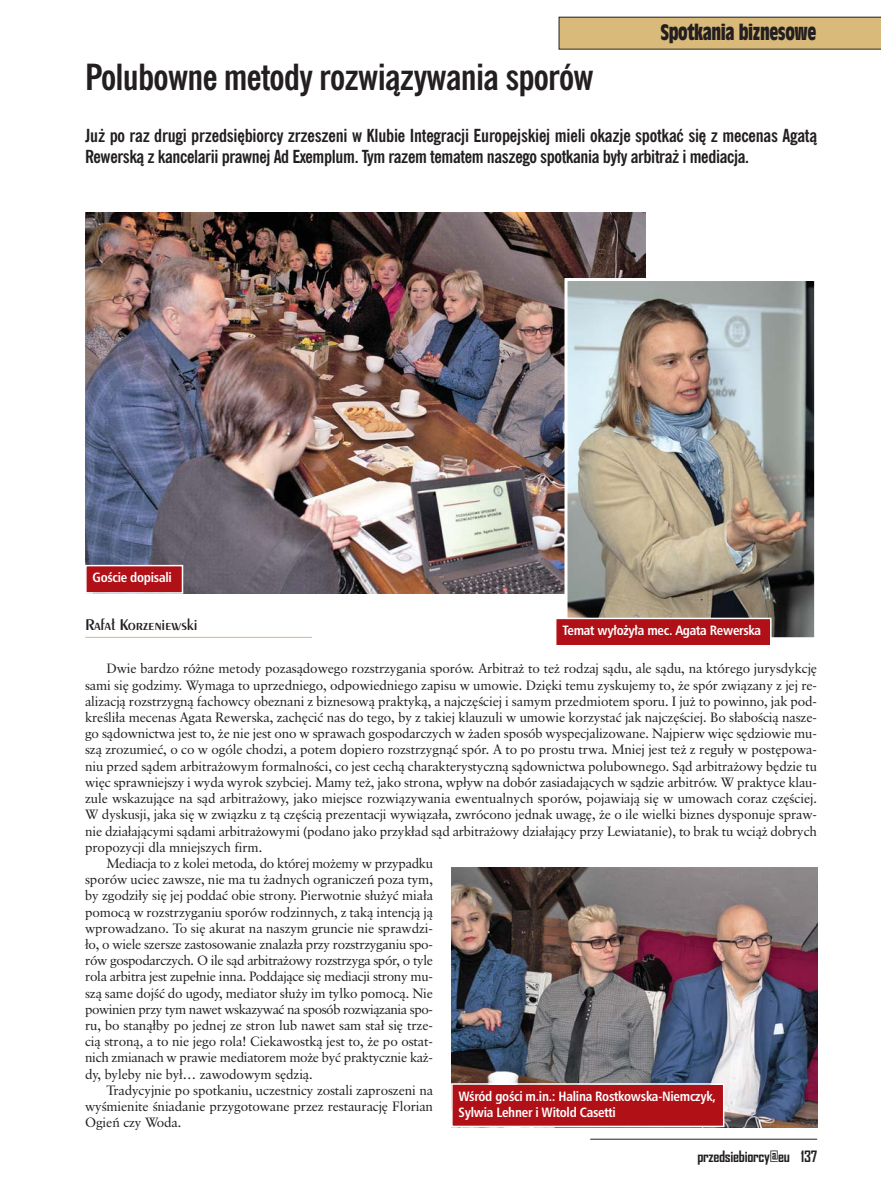
<style>
.page{position:relative;width:881px;height:1191px;background:#fff}
.page>*{position:absolute;margin:0;border:0;box-sizing:border-box;transform-origin:0 0}
.t1{font:700 36px "News Goth Cn EU";letter-spacing:-.02em;color:#231f20}
.t2{font:21px "Incised 901 Bd Cn EU";letter-spacing:-.02em;color:#231f20}
.t3{font:700 18px/21.6px "News Goth Cn EU";letter-spacing:-.01em;color:#231f20}
.t4{font:16.5px "Exotc 350 Dm Bd EU";letter-spacing:-.02em;color:#231f20}
.t5{font:700 15px "Agency FB";letter-spacing:-.02em;color:#231f20}
.t6{font:13.5px "Classical Garamond TL";letter-spacing:-.01em;color:#231f20}
.t7{font:700 13.5px/16.2px "Humnst 777 Cn EU";letter-spacing:-.02em;color:#fff}
.t8{font:13.5px "Classical Garamond TL";letter-spacing:-.035em;color:#231f20}
</style>
<div class="page">
<img style="left:85px;top:213px;width:559px;height:381px">
<hr style="left:590px;top:1139px;width:226px;height:1px;background:#231f20">
<div style="left:558px;top:17px;width:322px;height:32px;background:#daba7a"></div>
<hr style="left:85px;top:637px;width:227px;height:1px;background:#daba7a">
<img style="left:568px;top:282px;width:244px;height:354px">
<div style="left:564px;top:278px;width:252px;height:362px;border:3px solid #fff"></div>
<img style="left:451px;top:867px;width:365px;height:260px">
<div style="left:87px;top:566px;width:95px;height:26px;background:#b01016"></div>
<div style="left:85px;top:565px;width:98px;height:29px;border:2px solid #fff"></div>
<div style="left:556px;top:619px;width:213px;height:26px;background:#b01016"></div>
<div style="left:554px;top:617px;width:217px;height:29px;border:2px solid #fff"></div>
<div style="left:452px;top:1084px;width:270px;height:41px;background:#b01016"></div>
<div style="left:451px;top:1083px;width:273px;height:44px;border:2px solid #fff"></div>
<h2 class="t2" style="left:660px;top:19px;width:157px">Spotkania biznesowe</h2>
<h1 class="t1" style="left:85px;top:64px;width:510px">Polubowne metody rozwiązywania sporów</h1>
<h3 class="t3" style="left:85px;top:126px;width:733px">Już po raz drugi przedsiębiorcy zrzeszeni w Klubie Integracji Europejskiej mieli okazje spotkać się z mecenas Agatą<br>Rewerską z kancelarii prawnej Ad Exemplum. Tym razem tematem naszego spotkania były arbitraż i mediacja.</h3>
<p class="t7" style="left:93px;top:571px;width:81px">Goście dopisali</p>
<p class="t4" style="left:85px;top:614px;width:114px">Rafał Korzeniewski</p>
<p class="t7" style="left:562px;top:623px;width:200px">Temat wyłożyła mec. Agata Rewerska</p>
<p class="t6" style="left:106px;top:663px;width:712px">Dwie bardzo różne metody pozasądowego rozstrzygania sporów. Arbitraż to też rodzaj sądu, ale sądu, na którego jurysdykcję</p>
<p class="t6" style="left:85px;top:679px;width:733px">sami się godzimy. Wymaga to uprzedniego, odpowiedniego zapisu w umowie. Dzięki temu zyskujemy to, że spór związany z jej re-</p>
<p class="t6" style="left:85px;top:695px;width:733px">alizacją rozstrzygną fachowcy obeznani z biznesową praktyką, a najczęściej i samym przedmiotem sporu. I już to powinno, jak pod-</p>
<p class="t6" style="left:85px;top:712px;width:733px">kreśliła mecenas Agata Rewerska, zachęcić nas do tego, by z takiej klauzuli w umowie korzystać jak najczęściej. Bo słabością nasze-</p>
<p class="t6" style="left:85px;top:728px;width:733px">go sądownictwa jest to, że nie jest ono w sprawach gospodarczych w żaden sposób wyspecjalizowane. Najpierw więc sędziowie mu-</p>
<p class="t6" style="left:85px;top:744px;width:733px">szą zrozumieć, o co w ogóle chodzi, a potem dopiero rozstrzygnąć spór. A to po prostu trwa. Mniej jest też z reguły w postępowa-</p>
<p class="t6" style="left:85px;top:760px;width:733px">niu przed sądem arbitrażowym formalności, co jest cechą charakterystyczną sądownictwa polubownego. Sąd arbitrażowy będzie tu</p>
<p class="t6" style="left:85px;top:776px;width:733px">więc sprawniejszy i wyda wyrok szybciej. Mamy też, jako strona, wpływ na dobór zasiadających w sądzie arbitrów. W praktyce klau-</p>
<p class="t6" style="left:85px;top:793px;width:733px">zule wskazujące na sąd arbitrażowy, jako miejsce rozwiązywania ewentualnych sporów, pojawiają się w umowach coraz częściej.</p>
<p class="t6" style="left:85px;top:809px;width:733px">W dyskusji, jaka się w związku z tą częścią prezentacji wywiązała, zwrócono jednak uwagę, że o ile wielki biznes dysponuje spraw-</p>
<p class="t6" style="left:85px;top:825px;width:733px">nie działającymi sądami arbitrażowymi (podano jako przykład sąd arbitrażowy działający przy Lewiatanie), to brak tu wciąż dobrych</p>
<p class="t6" style="left:85px;top:841px;width:179px">propozycji dla mniejszych firm.</p>
<p class="t6" style="left:106px;top:857px;width:328px">Mediacja to z kolei metoda, do której możemy w przypadku</p>
<p class="t6" style="left:85px;top:874px;width:349px">sporów uciec zawsze, nie ma tu żadnych ograniczeń poza tym,</p>
<p class="t6" style="left:85px;top:890px;width:349px">by zgodziły się jej poddać obie strony. Pierwotnie służyć miała</p>
<p class="t6" style="left:85px;top:906px;width:349px">pomocą w rozstrzyganiu sporów rodzinnych, z taką intencją ją</p>
<p class="t6" style="left:85px;top:922px;width:349px">wprowadzano. To się akurat na naszym gruncie nie sprawdzi-</p>
<p class="t6" style="left:85px;top:938px;width:349px">ło, o wiele szersze zastosowanie znalazła przy rozstrzyganiu spo-</p>
<p class="t6" style="left:85px;top:955px;width:349px">rów gospodarczych. O ile sąd arbitrażowy rozstrzyga spór, o tyle</p>
<p class="t6" style="left:85px;top:971px;width:349px">rola arbitra jest zupełnie inna. Poddające się mediacji strony mu-</p>
<p class="t6" style="left:85px;top:987px;width:349px">szą same dojść do ugody, mediator służy im tylko pomocą. Nie</p>
<p class="t8" style="left:85px;top:1003px;width:349px">powinien przy tym nawet wskazywać na sposób rozwiązania spo-</p>
<p class="t6" style="left:85px;top:1019px;width:349px">ru, bo stanąłby po jednej ze stron lub nawet sam stał się trze-</p>
<p class="t6" style="left:85px;top:1036px;width:349px">cią stroną, a to nie jego rola! Ciekawostką jest to, że po ostat-</p>
<p class="t6" style="left:85px;top:1052px;width:349px">nich zmianach w prawie mediatorem może być praktycznie każ-</p>
<p class="t6" style="left:85px;top:1068px;width:229px">dy, byleby nie był… zawodowym sędzią.</p>
<p class="t6" style="left:106px;top:1084px;width:328px">Tradycyjnie po spotkaniu, uczestnicy zostali zaproszeni na</p>
<p class="t6" style="left:85px;top:1100px;width:349px">wyśmienite śniadanie przygotowane przez restaurację Florian</p>
<p class="t6" style="left:85px;top:1117px;width:98px">Ogień czy Woda.</p>
<p class="t5" style="left:697px;top:1148px;width:121px">przedsiebiorcy@eu 137</p>
<p class="t7" style="left:458px;top:1089px;width:258px">Wśród gości m.in.: Halina Rostkowska-Niemczyk,<br>Sylwia Lehner i Witold Casetti</p>
</div>
